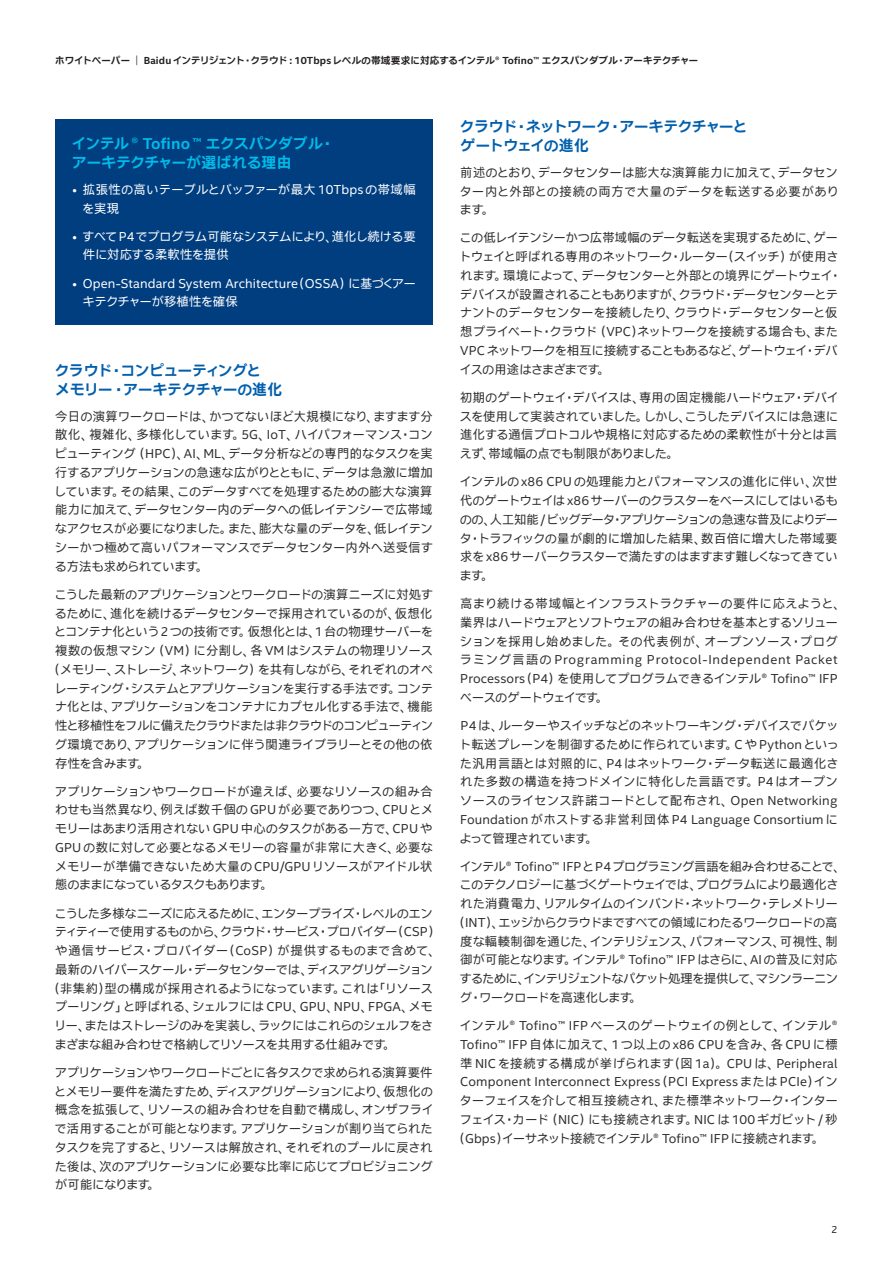
<style>
.page{position:relative;width:893px;height:1263px;background:#fff}
.page>*{position:absolute;margin:0;border:0;box-sizing:border-box;transform-origin:0 0}
.Lv1_10_12_5_pt{font:700 15px/18.8px "Intel Clear Jpn Prop";letter-spacing:.015em;color:#015fae}
.Lv1_10_12_5_pt-2{font:700 15px/18.8px "Intel Clear Jpn Prop";letter-spacing:.015em;color:#00bbe8}
._8_25_12_5{font:12.3px/18.8px "Intel Clear Jpn Prop";letter-spacing:.02em;color:#2d2f2e;text-align:justify}
._8_25_12_5-2{font:12.3px/18.8px "Intel Clear Jpn Prop";letter-spacing:.06em;color:#2d2f2e}
._8_25_12_5-3{font:12.3px/18.8px "Intel Clear Jpn Prop";letter-spacing:.01em;color:#fff}
._8_25_12_5-4{font:12.3px/18.8px "Intel Clear Jpn Prop";letter-spacing:.04em;color:#fff}
.t1{font:700 9.75px "Intel Clear Jpn Prop";letter-spacing:.015em;color:#231f20}
.t2{font:9.75px "Intel Clear Jpn Prop";color:#231f20}
.s1{font-weight:300}
</style>
<div class="page">
<div style="left:55px;top:119px;width:378px;height:206px;background:#013e80"></div>
<p class="t1" style="left:55px;top:54px;width:644px">ホワイトペーパー <span class="s1">|</span> Baidu インテリジェント・クラウド：10Tbps レベルの帯域要求に対応するインテル® Tofino™ エクスパンダブル・アーキテクチャー</p>
<p class="Lv1_10_12_5_pt-2" style="left:72px;top:135px;width:260px">インテル ® Tofino ™ エクスパンダブル・アーキテクチャーが選ばれる理由</p>
<p class="_8_25_12_5-4" style="left:83px;top:180px;width:334px;text-indent:-10px">• 拡張性の高いテーブルとバッファーが最大 10Tbps の帯域幅を実現</p>
<p class="_8_25_12_5-3" style="left:83px;top:227px;width:334px;text-indent:-10px">• すべて P4 でプログラム可能なシステムにより、進化し続ける要件に対応する柔軟性を提供</p>
<p class="_8_25_12_5-3" style="left:83px;top:274px;width:334px;text-indent:-10px">• Open-Standard System Architecture（OSSA）に基づくアーキテクチャーが移植性を確保</p>
<p class="Lv1_10_12_5_pt" style="left:55px;top:361px;width:229px">クラウド・コンピューティングと<br>メモリー・アーキテクチャーの進化</p>
<p class="_8_25_12_5" style="left:55px;top:407px;width:379px">今日の演算ワークロードは、かつてないほど大規模になり、ますます分散化、複雑化、多様化しています。 5G、 IoT、ハイパフォーマンス・コンピューティング（HPC）、AI、ML、データ分析などの専門的なタスクを実行するアプリケーションの急速な広がりとともに、データは急激に増加しています。その結果、このデータすべてを処理するための膨大な演算能力に加えて、データセンター内のデータへの低レイテンシーで広帯域なアクセスが必要になりました。また、膨大な量のデータを、低レイテンシーかつ極めて高いパフォーマンスでデータセンター内外へ送受信する方法も求められています。</p>
<p class="_8_25_12_5" style="left:54px;top:585px;width:381px">こうした最新のアプリケーションとワークロードの演算ニーズに対処するために、進化を続けるデータセンターで採用されているのが、仮想化とコンテナ化という 2 つの技術です。仮想化とは、1 台の物理サーバーを複数の仮想マシン（VM）に分割し、各 VM はシステムの物理リソース（メモリー、ストレージ、ネットワーク）を共有しながら、それぞれのオペレーティング・システムとアプリケーションを実行する手法です。コンテナ化とは、アプリケーションをコンテナにカプセル化する手法で、機能性と移植性をフルに備えたクラウドまたは非クラウドのコンピューティング環境であり、アプリケーションに伴う関連ライブラリーとその他の依存性を含みます。</p>
<p class="_8_25_12_5" style="left:55px;top:782px;width:379px">アプリケーションやワークロードが違えば、必要なリソースの組み合わせも当然異なり、例えば数千個の GPU が必要でありつつ、CPU とメモリーはあまり活用されない GPU 中心のタスクがある一方で、CPU やGPU の数に対して必要となるメモリーの容量が非常に大きく、必要なメモリーが準備できないため大量の CPU/GPU リソースがアイドル状態のままになっているタスクもあります。</p>
<p class="_8_25_12_5" style="left:54px;top:904px;width:382px;text-align:left">こうした多様なニーズに応えるために、エンタープライズ・レベルのエンティティーで使用するものから、クラウド・サービス・プロバイダー（CSP）や通信サービス・プロバイダー（CoSP）が提供するものまで含めて、最新のハイパースケール・データセンターでは、ディスアグリゲーション（非集約）型の構成が採用されるようになっています。これは「リソースプーリング」と呼ばれる、シェルフには CPU、GPU、NPU、FPGA、メモリー、またはストレージのみを実装し、ラックにはこれらのシェルフをさまざまな組み合わせで格納してリソースを共用する仕組みです。</p>
<p class="_8_25_12_5" style="left:55px;top:1063px;width:379px">アプリケーションやワークロードごとに各タスクで求められる演算要件とメモリー要件を満たすため、ディスアグリゲーションにより、仮想化の概念を拡張して、リソースの組み合わせを自動で構成し、オンザフライで活用することが可能となります。アプリケーションが割り当てられたタスクを完了すると、リソースは解放され、それぞれのプールに戻された後は、次のアプリケーションに必要な比率に応じてプロビジョニングが可能になります。</p>
<p class="Lv1_10_12_5_pt" style="left:460px;top:118px;width:288px">クラウド・ネットワーク・アーキテクチャーとゲートウェイの進化</p>
<p class="_8_25_12_5" style="left:460px;top:163px;width:379px">前述のとおり、データセンターは膨大な演算能力に加えて、データセンター内と外部との接続の両方で大量のデータを転送する必要があります。</p>
<p class="_8_25_12_5" style="left:460px;top:229px;width:379px">この低レイテンシーかつ広帯域幅のデータ転送を実現するために、ゲートウェイと呼ばれる専用のネットワーク・ルーター（スイッチ）が使用されます。環境によって、データセンターと外部との境界にゲートウェイ・デバイスが設置されることもありますが、クラウド・データセンターとテナントのデータセンターを接続したり、クラウド・データセンターと仮想プライベート・クラウド（VPC）ネットワークを接続する場合も、またVPC ネットワークを相互に接続することもあるなど、ゲートウェイ・デバイスの用途はさまざまです。</p>
<p class="_8_25_12_5" style="left:460px;top:388px;width:379px">初期のゲートウェイ・デバイスは、専用の固定機能ハードウェア・デバイスを使用して実装されていました。しかし、こうしたデバイスには急速に進化する通信プロトコルや規格に対応するための柔軟性が十分とは言えず、帯域幅の点でも制限がありました。</p>
<p class="_8_25_12_5" style="left:460px;top:473px;width:379px">インテルの x86 CPU の処理能力とパフォーマンスの進化に伴い、次世代のゲートウェイは x86サーバーのクラスターをベースにしてはいるものの、人工知能 / ビッグデータ・アプリケーションの急速な普及によりデータ・トラフィックの量が劇的に増加した結果、数百倍に増大した帯域要求を x86 サーバークラスターで満たすのはますます難しくなってきています。</p>
<p class="_8_25_12_5-2" style="left:460px;top:595px;width:380px">高まり続ける帯域幅とインフラストラクチャーの要件に応えようと、業界はハードウェアとソフトウェアの組み合わせを基本とするソリューションを採用し始めました。その代表例が、オープンソース・プログラミング言語の Programming Protocol-Independent Packet Processors（P4）を使用してプログラムできるインテル® Tofino™ IFPベースのゲートウェイです。</p>
<p class="_8_25_12_5" style="left:460px;top:716px;width:379px">P4 は、ルーターやスイッチなどのネットワーキング・デバイスでパケット転送プレーンを制御するために作られています。 C や Python といった汎用言語とは対照的に、 P4はネットワーク・データ転送に最適化された多数の構造を持つドメインに特化した言語です。 P4はオープンソースのライセンス許諾コードとして配布され、 Open Networking Foundation がホストする非営利団体 P4 Language Consortium によって管理されています。</p>
<p class="_8_25_12_5" style="left:459px;top:857px;width:382px;text-align:left">インテル® Tofino™ IFP と P4プログラミング言語を組み合わせることで、このテクノロジーに基づくゲートウェイでは、プログラムにより最適化された消費電力、リアルタイムのインバンド・ネットワーク・テレメトリー（INT）、エッジからクラウドまですべての領域にわたるワークロードの高度な輻輳制御を通じた、インテリジェンス、パフォーマンス、可視性、制御が可能となります。インテル® Tofino™ IFP はさらに、AI の普及に対応するために、インテリジェントなパケット処理を提供して、マシンラーニング・ワークロードを高速化します。</p>
<p class="_8_25_12_5" style="left:459px;top:1016px;width:380px">インテル® Tofino™ IFP ベースのゲートウェイの例として、インテル® Tofino™ IFP 自体に加えて、 1つ以上の x86 CPU を含み、各 CPU に標準 NIC を接続する構成が挙げられます（図1a）。 CPU は、 Peripheral Component Interconnect Express（PCI Express または PCIe）インターフェイスを介して相互接続され、また標準ネットワーク・インターフェイス・カード（NIC）にも接続されます。 NIC は100ギガビット / 秒（Gbps）イーサネット接続でインテル® Tofino™ IFP に接続されます。</p>
<p class="t2" style="left:832px;top:1223px;width:8px">2</p>
</div>
